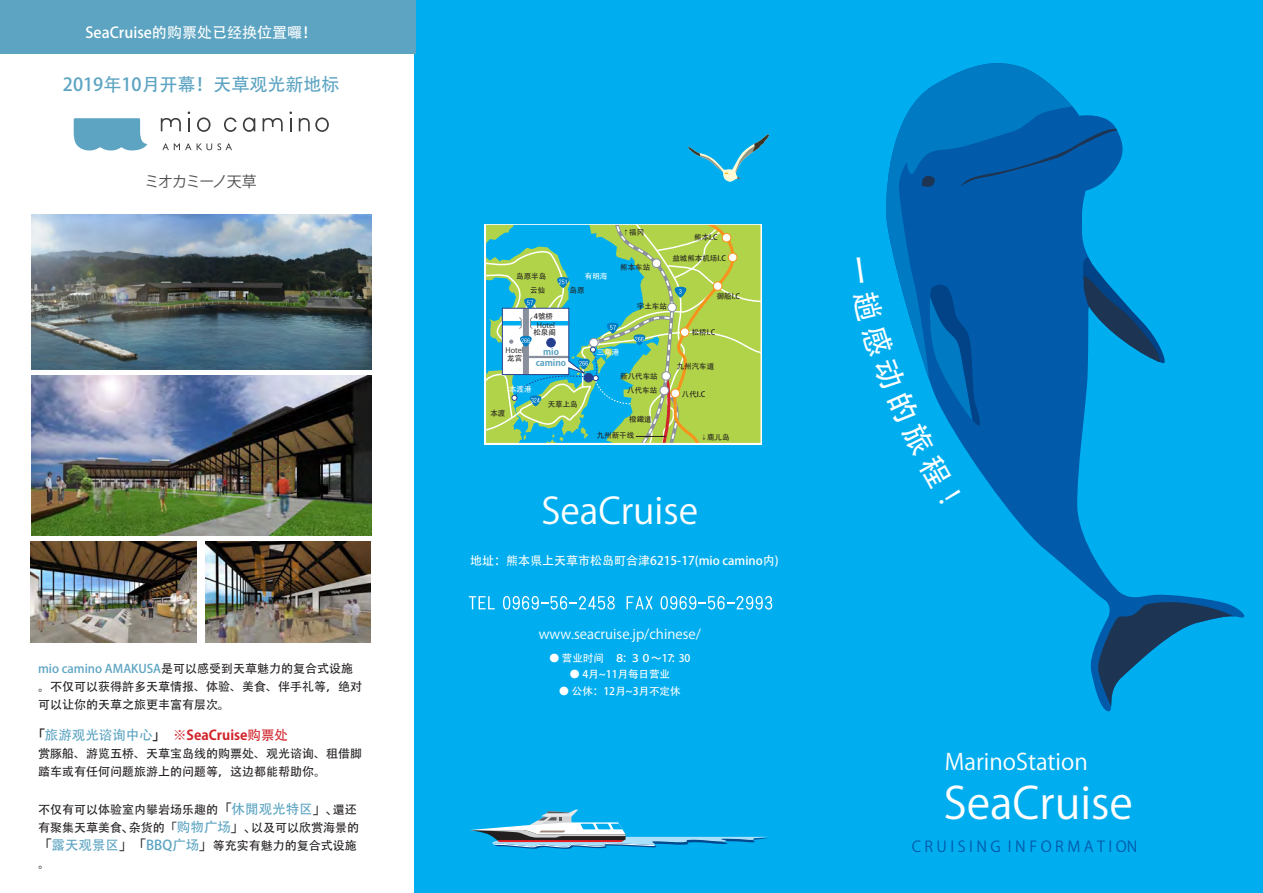
<style>
.page{position:relative;width:1263px;height:893px;background:#fff}
.page>*{position:absolute;margin:0;border:0;box-sizing:border-box;transform-origin:0 0}
.t1{font:43.5px "Heisei Maru Go Std W4 90 ms RKSJ H";color:#fff}
.t2{font:36px "Heisei Maru Go Std W4 90 ms RKSJ H";color:#fff}
.t3{font:22.5px "Heisei Maru Go Std W4 90 ms RKSJ H";color:#fff}
.t4{font:18px "Adobe Heiti Std";color:#5ca4c2}
.t5{font:15px "Adobe Heiti Std";color:#fff}
.t6{font:15px "Heisei Maru Go Std W4 90 ms RKSJ H";color:#015aaa}
.t7{font:15px "Koz Go Pr 6 N";letter-spacing:-.09em;color:#4e4f50}
.t8{font:13.5px "Heisei Maru Go Std W4 90 ms RKSJ H";color:#fff}
.t9{font:700 13.5px "Koz Go Pr 6 N";color:#d1232a}
.t10{font:12px/18px "Adobe Heiti Std";color:#231f20}
.t11{font:12px "Adobe Heiti Std";color:#fff}
.t12{font:10.5px "Adobe Heiti Std";color:#fff}
.t13{font:700 9px/10.8px "Koz Go Pr 6 N";color:#5ca4c2;text-align:center}
.t14{font:7.5px/14.4px "Adobe Heiti Std";color:#231f20;text-align:right}
.t15{font:7.5px/9px "Heisei Kaku Go Std W7 90 ms RKSJ H";color:#231f20;text-align:center}
.t16{font:7.5px "Adobe Heiti Std";color:#fff}
.s1{font-family:"Koz Go Pr 6 N";font-weight:500;color:#5ca4c2}
.s2{font-family:"Koz Go Pr 6 N";font-weight:500}
.s3{color:#231f20}
.s4{font-family:"Adobe Heiti Std";font-weight:400;color:#5ca4c2}
.s5{font-family:"Adobe Heiti Std";font-weight:400}
.s6{font-size:13.5px}
.s7{font-size:13.5px;color:#5ca4c2}
.s8{font-family:"Koz Go Pr 6 N";font-size:13.5px}
.s9{font-family:"Adobe Heiti Std"}
</style>
<div class="page">
<div style="left:414px;top:0;width:849px;height:893px;background:#00aeef"></div>
<svg style="left:485px;top:224px;width:277px;height:220px"></svg>
<svg style="left:688px;top:134px;width:81px;height:48px"></svg>
<svg style="left:469px;top:596px;width:26px;height:13px"></svg>
<svg style="left:626px;top:596px;width:27px;height:13px"></svg>
<svg style="left:660px;top:596px;width:112px;height:14px"></svg>
<svg style="left:503px;top:596px;width:112px;height:14px"></svg>
<svg style="left:1002px;top:106px;width:243px;height:606px"></svg>
<svg style="left:886px;top:63px;width:186px;height:177px"></svg>
<svg style="left:922px;top:175px;width:14px;height:12px"></svg>
<svg style="left:960px;top:113px;width:157px;height:73px;background:#0160ac"></svg>
<div style="left:890px;top:239px;width:189px;height:262px;background:#015aaa"></div>
<svg style="left:1082px;top:227px;width:84px;height:139px"></svg>
<svg style="left:1097px;top:596px;width:136px;height:110px"></svg>
<svg style="left:470px;top:810px;width:298px;height:39px"></svg>
<img style="left:31px;top:215px;width:340px;height:155px">
<svg style="left:74px;top:118px;width:73px;height:32px;background:#6eaec8"></svg>
<svg style="left:289px;top:111px;width:3px;height:20px"></svg>
<svg style="left:224px;top:117px;width:13px;height:15px"></svg>
<svg style="left:263px;top:118px;width:20px;height:13px"></svg>
<svg style="left:243px;top:117px;width:12px;height:15px"></svg>
<svg style="left:299px;top:117px;width:30px;height:15px"></svg>
<svg style="left:188px;top:111px;width:2px;height:20px"></svg>
<svg style="left:161px;top:118px;width:20px;height:13px"></svg>
<svg style="left:197px;top:117px;width:14px;height:15px"></svg>
<svg style="left:162px;top:143px;width:70px;height:7px"></svg>
<img style="left:31px;top:541px;width:166px;height:101px">
<img style="left:205px;top:541px;width:166px;height:101px">
<img style="left:31px;top:376px;width:340px;height:160px">
<div style="left:0;top:0;width:415px;height:54px;background:#5ca4c2"></div>
<svg style="left:890px;top:257px;width:93px;height:244px"></svg>
<p class="t5" style="left:86px;top:23px;width:233px">SeaCruise的购票处已经换位置囉！</p>
<p class="t4" style="left:63px;top:73px;width:278px">2019年10月开幕！天草观光新地标</p>
<p class="t7" style="left:145px;top:173px;width:114px">ミオカミーノ天草</p>
<p class="t10" style="left:38px;top:660px;width:325px"><span class="s1">mio camino AMAKUSA</span>是可以感受到天草魅力的复合式设施。不仅可以获得許多天草情报、体验、美食、伴手礼等，绝对可以让你的天草之旅更丰富有层次<span class="s2">。</span></p>
<p class="t9" style="left:32px;top:728px;width:258px"><span class="s3">「</span><span class="s4">旅游观光谘询中心</span><span class="s3">」　</span>※SeaCruise<span class="s5">购票处</span></p>
<p class="t10" style="left:38px;top:745px;width:326px">赏豚船、游览五桥、天草宝岛线的购票处、观光谘询、租借脚踏车或有任何问题旅游上的问题等，这边都能帮助你。</p>
<p class="t10" style="left:38px;top:801px;width:322px">不仅有可以体验室内攀岩场乐趣的<span class="s6">「</span><span class="s7">休閒观光特区</span><span class="s6">」</span><span class="s8">、</span>還还有聚集天草美食<span class="s8">、</span>杂货的「<span class="s7">购物广场</span><span class="s6">」</span><span class="s8">、</span>以及可以欣赏海景的<span class="s6">「</span><span class="s7">露天观景区</span><span class="s6">」「</span><span class="s7">BBQ广场</span><span class="s6">」</span>等充实有魅力的复合式设施。</p>
<p class="t14" style="left:516px;top:269px;width:31px">岛原半岛</p>
<p class="t16" style="left:585px;top:272px;width:24px">有明海</p>
<p class="t14" style="left:530px;top:283px;width:16px">云仙</p>
<p class="t14" style="left:570px;top:283px;width:16px">岛原</p>
<p class="t15" style="left:534px;top:312px;width:23px"><span class="s9">4號桥<br></span>Hotel</p>
<p class="t14" style="left:533px;top:325px;width:24px">松泉阁</p>
<p class="t14" style="left:629px;top:226px;width:16px">福冈</p>
<p class="t14" style="left:694px;top:231px;width:25px">熊本I.C</p>
<p class="t14" style="left:672px;top:251px;width:55px">益城熊本机场I.C</p>
<p class="t14" style="left:620px;top:260px;width:31px">熊本车站</p>
<p class="t14" style="left:637px;top:299px;width:31px">宇土车站</p>
<p class="t14" style="left:717px;top:289px;width:25px">御船I.C</p>
<p class="t14" style="left:692px;top:325px;width:25px">松桥I.C</p>
<p class="t15" style="left:505px;top:346px;width:20px;text-align:left">Hotel<span class="s9">龙宫</span></p>
<p class="t13" style="left:536px;top:347px;width:32px">mio camino</p>
<p class="t16" style="left:597px;top:347px;width:24px">三角港</p>
<p class="t14" style="left:677px;top:359px;width:39px">九州汽车道</p>
<p class="t16" style="left:509px;top:385px;width:24px">本渡港</p>
<p class="t14" style="left:620px;top:369px;width:39px">新八代车站八代车站</p>
<p class="t14" style="left:682px;top:387px;width:25px">八代I.C</p>
<p class="t14" style="left:548px;top:397px;width:31px">天草上岛</p>
<p class="t14" style="left:490px;top:406px;width:16px">本渡</p>
<p class="t14" style="left:629px;top:412px;width:24px">橙鐵道</p>
<p class="t14" style="left:597px;top:428px;width:39px">九州新干线</p>
<p class="t14" style="left:707px;top:430px;width:24px">鹿儿岛</p>
<p class="t2" style="left:541px;top:490px;width:158px">SeaCruise</p>
<p class="t11" style="left:470px;top:554px;width:310px">地址：熊本県上天草市松岛町合津6215-17(mio camino内)</p>
<p class="t8" style="left:539px;top:627px;width:164px">www.seacruise.jp/chinese/</p>
<p class="t12" style="left:549px;top:652px;width:143px">● 营业时间　８：３０～17：30</p>
<p class="t12" style="left:569px;top:668px;width:102px">● 4月~11月每日营业</p>
<p class="t12" style="left:559px;top:685px;width:123px">● 公休：12月~3月不定休</p>
<p class="t3" style="left:945px;top:749px;width:144px">MarinoStation</p>
<p class="t1" style="left:944px;top:778px;width:191px">SeaCruise</p>
<p class="t6" style="left:912px;top:838px;width:227px">C R U I S I N G I N F O R M A T I ON</p>
</div>
